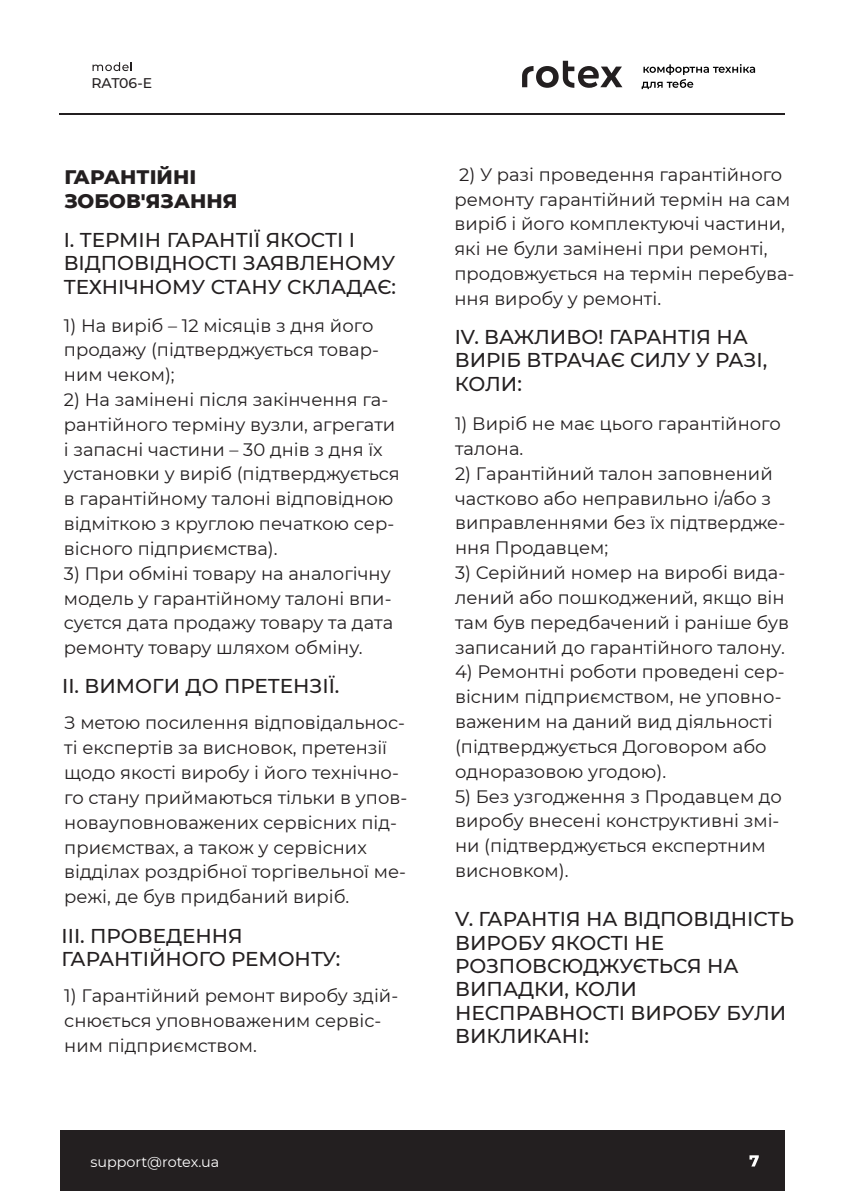
<style>
.page{position:relative;width:846px;height:1192px;background:#fff}
.page>*{position:absolute;margin:0;border:0;box-sizing:border-box;transform-origin:0 0}
.t1{font:500 20px/23.2px "Montserrat";color:#231f20}
.t2{font:800 20px/23.2px "Montserrat";color:#231f20}
.t3{font:18px/24.8px "Montserrat";color:#231f20}
.t4{font:14.4px "Montserrat";color:#fff}
.t5{font:500 14px "Montserrat";letter-spacing:-.01em;color:#231f20}
</style>
<div class="page">
<div style="left:60px;top:1130px;width:724px;height:61px;background:#231f20"></div>
<hr style="left:60px;top:114px;width:725px;height:1px;background:#231f20">
<svg style="left:749px;top:1155px;width:10px;height:11px"></svg>
<svg style="left:522px;top:61px;width:100px;height:27px"></svg>
<svg style="left:641px;top:64px;width:114px;height:25px"></svg>
<svg style="left:93px;top:62px;width:39px;height:9px"></svg>
<p class="t5" style="left:91px;top:73px;width:62px">RAT06-E</p>
<p class="t2" style="left:64px;top:165px;width:175px">ГАРАНТІЙНІ<br>ЗОБОВ'ЯЗАННЯ</p>
<p class="t1" style="left:64px;top:227px;width:334px">I. ТЕРМІН ГАРАНТІЇ ЯКОСТІ І<br>ВІДПОВІДНОСТІ ЗАЯВЛЕНОМУ<br>ТЕХНІЧНОМУ СТАНУ СКЛАДАЄ:</p>
<p class="t3" style="left:64px;top:312px;width:317px">1) На виріб – 12 місяців з дня його продажу (підтверджується товар&shy;ним чеком);</p>
<p class="t3" style="left:64px;top:386px;width:337px">2) На замінені після закінчення га&shy;рантійного терміну вузли, агрегати і запасні частини – 30 днів з дня їх установки у виріб (підтверджується в гарантійному талоні відповідною відміткою з круглою печаткою сер&shy;вісного підприємства).</p>
<p class="t3" style="left:64px;top:560px;width:331px">3) При обміні товару на аналогічну модель у гарантійному талоні впи&shy;суєтся дата продажу товару та дата ремонту товару шляхом обміну.</p>
<p class="t1" style="left:62px;top:674px;width:279px">II. ВИМОГИ ДО ПРЕТЕНЗІЇ.</p>
<p class="t3" style="left:64px;top:710px;width:345px">З метою посилення відповідальнос&shy;ті експертів за висновок, претензії щодо якості виробу і його технічно&shy;го стану приймаються тільки в упов&shy;новауповноважених сервісних під&shy;приємствах, а також у сервісних відділах роздрібної торгівельної ме&shy;режі, де був придбаний виріб.</p>
<p class="t1" style="left:62px;top:923px;width:280px">III. ПРОВЕДЕННЯ<br>ГАРАНТІЙНОГО РЕМОНТУ:</p>
<p class="t3" style="left:64px;top:983px;width:335px">1) Гарантійний ремонт виробу здій&shy;снюється уповноваженим сервіс&shy;ним підприємством.</p>
<p class="t4" style="left:90px;top:1151px;width:130px">support@rotex.ua</p>
<p class="t3" style="left:454px;top:161px;width:341px">2) У разі проведення гарантійного ремонту гарантійний термін на сам виріб і його комплектуючі частини, які не були замінені при ремонті, продовжується на термін перебува&shy;ння виробу у ремонті.</p>
<p class="t1" style="left:455px;top:324px;width:314px">IV. ВАЖЛИВО! ГАРАНТІЯ НА<br>ВИРІБ ВТРАЧАЄ СИЛУ У РАЗІ,<br>КОЛИ:</p>
<p class="t3" style="left:455px;top:411px;width:327px">1) Виріб не має цього гарантійного талона.</p>
<p class="t3" style="left:455px;top:460px;width:332px">2) Гарантійний талон заповнений частково або неправильно і/або з виправленнями без їх підтвердже&shy;ння Продавцем;</p>
<p class="t3" style="left:455px;top:560px;width:335px">3) Серійний номер на виробі вида&shy;лений або пошкоджений, якщо він там був передбачений і раніше був записаний до гарантійного талону.</p>
<p class="t3" style="left:455px;top:659px;width:331px">4) Ремонтні роботи проведені сер&shy;вісним підприємством, не уповно&shy;важеним на даний вид діяльності (підтверджується Договором або одноразовою угодою).</p>
<p class="t3" style="left:455px;top:783px;width:328px">5) Без узгодження з Продавцем до виробу внесені конструктивні змі&shy;ни (підтверджується експертним висновком).</p>
<p class="t1" style="left:455px;top:907px;width:340px">V. ГАРАНТІЯ НА ВІДПОВІДНІСТЬ<br>ВИРОБУ ЯКОСТІ НЕ<br>РОЗПОВСЮДЖУЄТЬСЯ НА<br>ВИПАДКИ, КОЛИ<br>НЕСПРАВНОСТІ ВИРОБУ БУЛИ<br>ВИКЛИКАНІ:</p>
</div>
